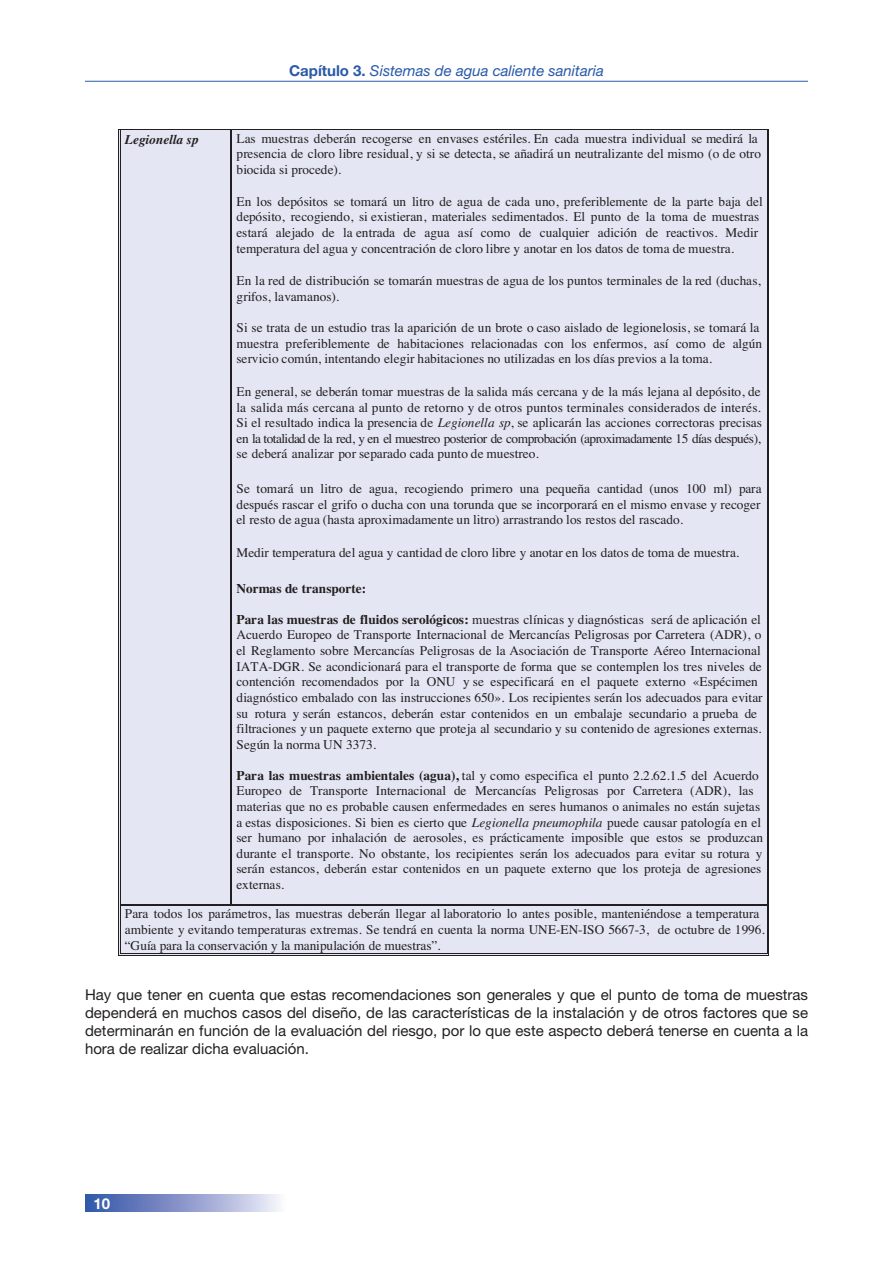
<style>
.page{position:relative;width:893px;height:1263px;background:#fff}
.page>*{position:absolute;margin:0;border:0;box-sizing:border-box;transform-origin:0 0}
.t1{font:15px/18px "Helvetica Neue";color:#231f20;text-align:justify}
.t2{font:italic 15px "Helvetica Neue";color:#2959a8}
.t3{font:700 15px "Helvetica Neue";color:#fff}
.t4{font:13.35px/15.6px "Times";letter-spacing:-.01em;color:#231f20}
.t5{font:700 13.35px "Times";letter-spacing:-.01em;color:#231f20}
.t6{font:italic 700 13.35px "Times";letter-spacing:-.005em;color:#231f20}
.s1{font-weight:700;font-style:normal}
.s2{font-style:italic}
.s3{font-weight:700}
</style>
<div class="page">
<svg style="left:85px;top:1195px;width:194px;height:17px;background:#8c9bcc"></svg>
<hr style="left:85px;top:81px;width:723px;height:1px;background:#2959a8">
<div style="left:118px;top:131px;width:649px;height:824px;background:#e4e6f3"></div>
<hr style="left:118px;top:130px;width:112px;height:1px;background:#231f20">
<hr style="left:231px;top:130px;width:536px;height:1px;background:#231f20">
<hr style="left:120px;top:130px;width:1px;height:774px;background:#231f20">
<hr style="left:118px;top:130px;width:1px;height:774px;background:#231f20">
<hr style="left:231px;top:130px;width:1px;height:774px;background:#231f20">
<hr style="left:230px;top:130px;width:1px;height:774px;background:#231f20">
<hr style="left:768px;top:130px;width:1px;height:774px;background:#231f20">
<hr style="left:767px;top:130px;width:1px;height:774px;background:#231f20">
<hr style="left:121px;top:904px;width:109px;height:1px;background:#231f20">
<hr style="left:121px;top:905px;width:109px;height:1px;background:#231f20">
<hr style="left:232px;top:904px;width:535px;height:1px;background:#231f20">
<hr style="left:232px;top:905px;width:535px;height:1px;background:#231f20">
<hr style="left:120px;top:906px;width:1px;height:47px;background:#231f20">
<hr style="left:118px;top:906px;width:1px;height:47px;background:#231f20">
<hr style="left:121px;top:955px;width:646px;height:1px;background:#231f20">
<hr style="left:121px;top:953px;width:646px;height:1px;background:#231f20">
<hr style="left:768px;top:906px;width:1px;height:47px;background:#231f20">
<hr style="left:767px;top:906px;width:1px;height:47px;background:#231f20">
<p class="t2" style="left:289px;top:65px;width:316px"><span class="s1">Capítulo 3.</span> Sistemas de agua caliente sanitaria</p>
<p class="t6" style="left:125px;top:131px;width:75px">Legionella sp</p>
<p class="t4" style="left:236px;top:130px;width:523px">Las muestras deberán recogerse en envases estériles. En cada muestra individual se medirá la</p>
<p class="t4" style="left:243px;top:146px;width:519px">resencia de cloro libre residual, y si se detecta, se añadirá un neutralizante del mismo (o de otro</p>
<p class="t4" style="left:236px;top:161px;width:106px">biocida si procede).</p>
<p class="t4" style="left:236px;top:193px;width:528px">En los depósitos se tomará un litro de agua de cada uno, preferiblemente de la parte baja del</p>
<p class="t4" style="left:236px;top:209px;width:524px">depósito, recogiendo, si existieran, materiales sedimentados. El punto de la toma de muestras</p>
<p class="t4" style="left:242px;top:224px;width:517px">stará alejado de la entrada de agua así como de cualquier adición de reactivos. Medir</p>
<p class="t4" style="left:236px;top:240px;width:499px">temperatura del agua y concentración de cloro libre y anotar en los datos de toma de muestra.</p>
<p class="t4" style="left:236px;top:273px;width:526px">En la red de distribución se tomarán muestras de agua de los puntos terminales de la red (duchas, grifos, lavamanos).</p>
<p class="t4" style="left:251px;top:320px;width:509px">se trata de un estudio tras la aparición de un brote o caso aislado de legionelosis, se tomará la</p>
<p class="t4" style="left:236px;top:335px;width:527px">muestra preferiblemente de habitaciones relacionadas con los enfermos, así como de algún</p>
<p class="t4" style="left:242px;top:351px;width:472px">ervicio común, intentando elegir habitaciones no utilizadas en los días previos a la toma.</p>
<p class="t4" style="left:236px;top:383px;width:527px;text-align:justify">En general, se deberán tomar muestras de la salida más cercana y de la más lejana al depósito, de la salida más cercana al punto de retorno y de otros puntos terminales considerados de interés.<br>Si el resultado indica la presencia de <span class="s2">Legionella sp</span> se aplicarán las acciones correctoras precisas en la totalidad de la red, y en el muestreo posterior de comprobación (aproximadamente 15 días después), se deberá analizar por separado cada punto de muestreo.</p>
<p class="t4" style="left:236px;top:480px;width:527px;text-align:justify">Se tomará un litro de agua, recogiendo primero una pequeña cantidad (unos 100 ml) para después rascar el grifo o ducha con una torunda que se incorporará en el mismo envase y recoger el resto de agua (hasta aproximadamente un litro) arrastrando los restos del rascado.</p>
<p class="t4" style="left:236px;top:545px;width:504px">Medir temperatura del agua y cantidad de cloro libre y anotar en los datos de toma de muestra.</p>
<p class="t5" style="left:236px;top:580px;width:131px">Normas de transporte:</p>
<p class="t4" style="left:236px;top:611px;width:528px"><span class="s3">Para las muestras de fluidos serológicos:</span> muestras clínicas y diagnósticas será de aplicación el Acuerdo Europeo de Transporte Internacional de Mercancías Peligrosas por Carretera (ADR), o el Reglamento sobre Mercancías Peligrosas de la Asociación de Transporte Aéreo Internacional IATA-DGR. Se acondicionará para el transporte de forma que se contemplen los tres niveles de contención recomendados por la ONU y se especificará en el paquete externo «Espécimen diagnóstico embalado con las instrucciones 650». Los recipientes serán los adecuados para evitar su rotura y serán estancos, deberán estar contenidos en un embalaje secundario a prueba de filtraciones y un paquete externo que proteja al secundario y su contenido de agresiones externas.<br>Según la norma UN 3373.</p>
<p class="t4" style="left:236px;top:767px;width:524px"><span class="s3">Para las muestras ambientales (agua),</span> tal y como especifica el punto 2.2.62.1.5 del Acuerdo</p>
<p class="t4" style="left:236px;top:783px;width:519px">Europeo de Transporte Internacional de Mercancías Peligrosas por Carretera (ADR), las</p>
<p class="t4" style="left:236px;top:799px;width:525px">materias que no es probable causen enfermedades en seres humanos o animales no están sujetas</p>
<p class="t4" style="left:245px;top:814px;width:517px">estas disposiciones. Si bien es cierto que <span class="s2">Legionella pneumophila</span> puede causar patología en el</p>
<p class="t4" style="left:236px;top:830px;width:528px">ser humano por inhalación de aerosoles, es prácticamente imposible que estos se produzcan</p>
<p class="t4" style="left:236px;top:845px;width:527px">durante el transporte. No obstante, los recipientes serán los adecuados para evitar su rotura y</p>
<p class="t4" style="left:236px;top:861px;width:526px">serán estancos, deberán estar contenidos en un paquete externo que los proteja de agresiones</p>
<p class="t4" style="left:236px;top:876px;width:49px">externas.</p>
<p class="t4" style="left:125px;top:906px;width:641px">Para todos los parámetros, las muestras deberán llegar al laboratorio lo antes posible, manteniéndose a temperatura ambiente y evitando temperaturas extremas. Se tendrá en cuenta la norma UNE-EN-ISO 5667-3, de octubre de 1996. “Guía para la conservación y la manipulación de muestras”.</p>
<p class="t1" style="left:85px;top:987px;width:725px">Hay que tener en cuenta que estas recomendaciones son generales y que el punto de toma de muestras dependerá en muchos casos del diseño, de las características de la instalación y de otros factores que se determinarán en función de la evaluación del riesgo, por lo que este aspecto deberá tenerse en cuenta a la hora de realizar dicha evaluación.</p>
<p class="t3" style="left:94px;top:1198px;width:18px">10</p>
</div>
